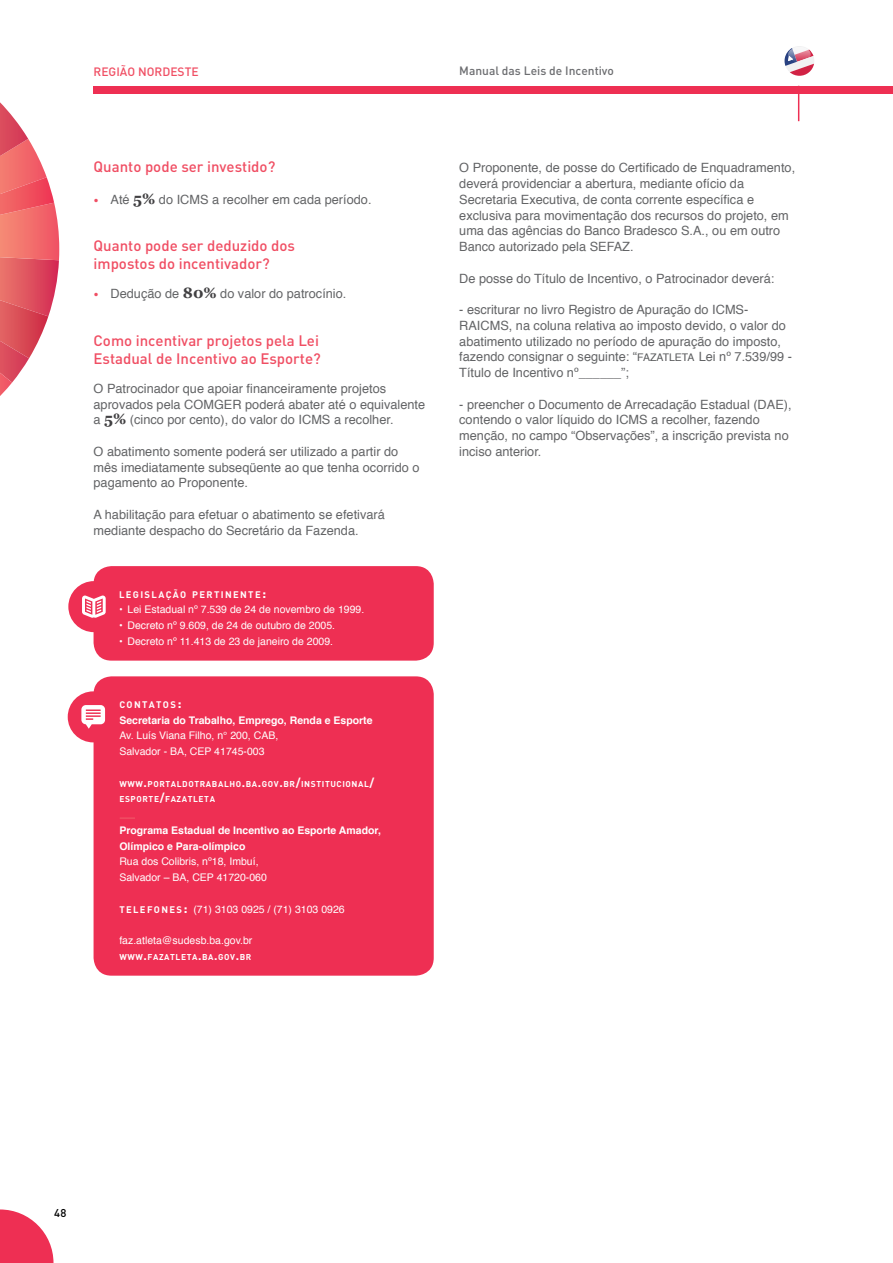
<style>
.page{position:relative;width:893px;height:1263px;background:#fff}
.page>*{position:absolute;margin:0;border:0;box-sizing:border-box;transform-origin:0 0}
.t1{font:500 15px/18px "DIN";color:#f04e63}
.t2{font:12.75px/15.8px "Helvetica";color:#636466}
.t3{font:500 12px "DIN";color:#6d6e71}
.t4{font:500 12px "DIN";color:#f04e63}
.t5{font:500 11.25px "DIN";color:#000}
.t6{font:10.5px/15.8px "Helvetica";color:#fff}
.t7{font:700 10.5px/15.8px "Helvetica";color:#fff}
.t8{font:700 9.45px "DIN";letter-spacing:.145em;color:#fff}
.t9{font:700 8.4px/15.8px "DIN";letter-spacing:.07em;color:#fff}
.s1{font-family:"DIN";font-weight:500;font-size:10.5px;color:#f04e63}
.s2{font-family:"Georgia";font-weight:700;font-size:15px;color:#414042}
.s3{font-size:13.5px}
.s4{font-size:12px}
.s5{font-family:"DIN";font-weight:700;font-size:9.45px}
.s6{font-family:"DIN";font-weight:700;font-size:13.5px}
.s7{font-size:10.5px;color:#58595b}
</style>
<div class="page">
<svg style="left:0;top:1209px;width:54px;height:54px"></svg>
<div style="left:94px;top:676px;width:340px;height:300px;background:#ee2f53;border-radius:18px"></div>
<div style="left:68px;top:691px;width:51px;height:51px;background:#ee2f53;border-radius:50%"></div>
<svg style="left:81px;top:705px;width:24px;height:24px"></svg>
<div style="left:94px;top:566px;width:340px;height:95px;background:#ee2f53;border-radius:18px"></div>
<div style="left:68px;top:581px;width:51px;height:51px;background:#ee2f53;border-radius:50%"></div>
<svg style="left:82px;top:595px;width:24px;height:23px"></svg>
<hr style="left:798px;top:86px;width:1px;height:35px;background:#ee2f53">
<svg style="left:784px;top:46px;width:30px;height:30px"></svg>
<svg style="left:120px;top:817px;width:15px;height:2px"></svg>
<div style="left:94px;top:86px;width:799px;height:8px;background:#ee2f53"></div>
<svg style="left:0;top:102px;width:59px;height:294px"></svg>
<p class="t4" style="left:94px;top:64px;width:107px">REGIÃO NORDESTE</p>
<p class="t1" style="left:94px;top:157px;width:183px">Quanto pode ser investido?</p>
<p class="t2" style="left:94px;top:192px;width:280px"><span class="s1">•</span> Até <span class="s2">5%</span> do ICMS a recolher em cada período.</p>
<p class="t1" style="left:94px;top:236px;width:203px">Quanto pode ser deduzido dos impostos do incentivador?</p>
<p class="t2" style="left:94px;top:286px;width:254px"><span class="s1">•</span> Dedução de <span class="s2">80%</span> do valor do patrocínio.</p>
<p class="t1" style="left:94px;top:331px;width:229px">Como incentivar projetos pela Lei<br>Estadual de Incentivo ao Esporte?</p>
<p class="t2" style="left:94px;top:381px;width:333px">O Patrocinador que apoiar financeiramente projetos aprovados pela COMGER poderá abater até o equivalente a <span class="s2">5%</span> (cinco por cento), do valor do ICMS a recolher.</p>
<p class="t2" style="left:94px;top:444px;width:328px">O abatimento somente poderá ser utilizado a partir do mês imediatamente subseqüente ao que tenha ocorrido o pagamento ao Proponente.</p>
<p class="t2" style="left:94px;top:507px;width:293px">A habilitação para efetuar o abatimento se efetivará mediante despacho do Secretário da Fazenda.</p>
<p class="t8" style="left:119px;top:588px;width:149px">LEGISLAÇÃO PERTINENTE<span class="s3">:</span></p>
<p class="t6" style="left:119px;top:602px;width:247px">• Lei Estadual nº 7.539 de 24 de novembro de 1999.</p>
<p class="t6" style="left:119px;top:618px;width:218px">• Decreto nº 9.609, de 24 de outubro de 2005.</p>
<p class="t6" style="left:119px;top:634px;width:216px">• Decreto nº 11.413 de 23 de janeiro de 2009.</p>
<p class="t8" style="left:119px;top:698px;width:64px">CONTATOS<span class="s3">:</span></p>
<p class="t7" style="left:119px;top:712px;width:255px">Secretaria do Trabalho, Emprego, Renda e Esporte</p>
<p class="t6" style="left:119px;top:728px;width:160px">Av. Luís Viana Filho, n° 200, CAB,<br>Salvador - BA, CEP 41745-003</p>
<p class="t9" style="left:119px;top:775px;width:256px">WWW<span class="s4">.</span>PORTALDOTRABALHO<span class="s4">.</span>BA<span class="s4">.</span>GOV<span class="s4">.</span>BR<span class="s4">/</span>INSTITUCIONAL<span class="s4">/<br></span>ESPORTE<span class="s4">/</span>FAZATLETA</p>
<p class="t7" style="left:119px;top:822px;width:263px">Programa Estadual de Incentivo ao Esporte Amador,<br>Olímpico e Para-olímpico</p>
<p class="t6" style="left:119px;top:854px;width:149px">Rua dos Colibris, nº18, Imbuí,<br>Salvador – BA, CEP 41720-060</p>
<p class="t6" style="left:119px;top:901px;width:227px"><span class="s5">T E L E F O N E S</span><span class="s6">:</span> (71) 3103 0925 / (71) 3103 0926</p>
<p class="t6" style="left:119px;top:933px;width:135px">faz.atleta@sudesb.ba.gov.br</p>
<p class="t9" style="left:119px;top:949px;width:134px">WWW<span class="s4">.</span>FAZATLETA<span class="s4">.</span>BA<span class="s4">.</span>GOV<span class="s4">.</span>BR</p>
<p class="t3" style="left:459px;top:63px;width:156px">Manual das Leis de Incentivo</p>
<p class="t2" style="left:459px;top:160px;width:337px">O Proponente, de posse do Certificado de Enquadramento, deverá providenciar a abertura, mediante ofício da Secretaria Executiva, de conta corrente específica e exclusiva para movimentação dos recursos do projeto, em uma das agências do Banco Bradesco S.A., ou em outro Banco autorizado pela SEFAZ.</p>
<p class="t2" style="left:459px;top:271px;width:317px">De posse do Título de Incentivo, o Patrocinador deverá:</p>
<p class="t2" style="left:459px;top:302px;width:334px">- escriturar no livro Registro de Apuração do ICMS-RAICMS, na coluna relativa ao imposto devido, o valor do abatimento utilizado no período de apuração do imposto, fazendo consignar o seguinte: “<span class="s7">FAZATLETA</span> Lei nº 7.539/99 - Título de Incentivo nº______”;</p>
<p class="t2" style="left:459px;top:397px;width:334px">- preencher o Documento de Arrecadação Estadual (DAE), contendo o valor líquido do ICMS a recolher, fazendo menção, no campo “Observações”, a inscrição prevista no inciso anterior.</p>
<p class="t5" style="left:54px;top:1206px;width:14px">48</p>
</div>
